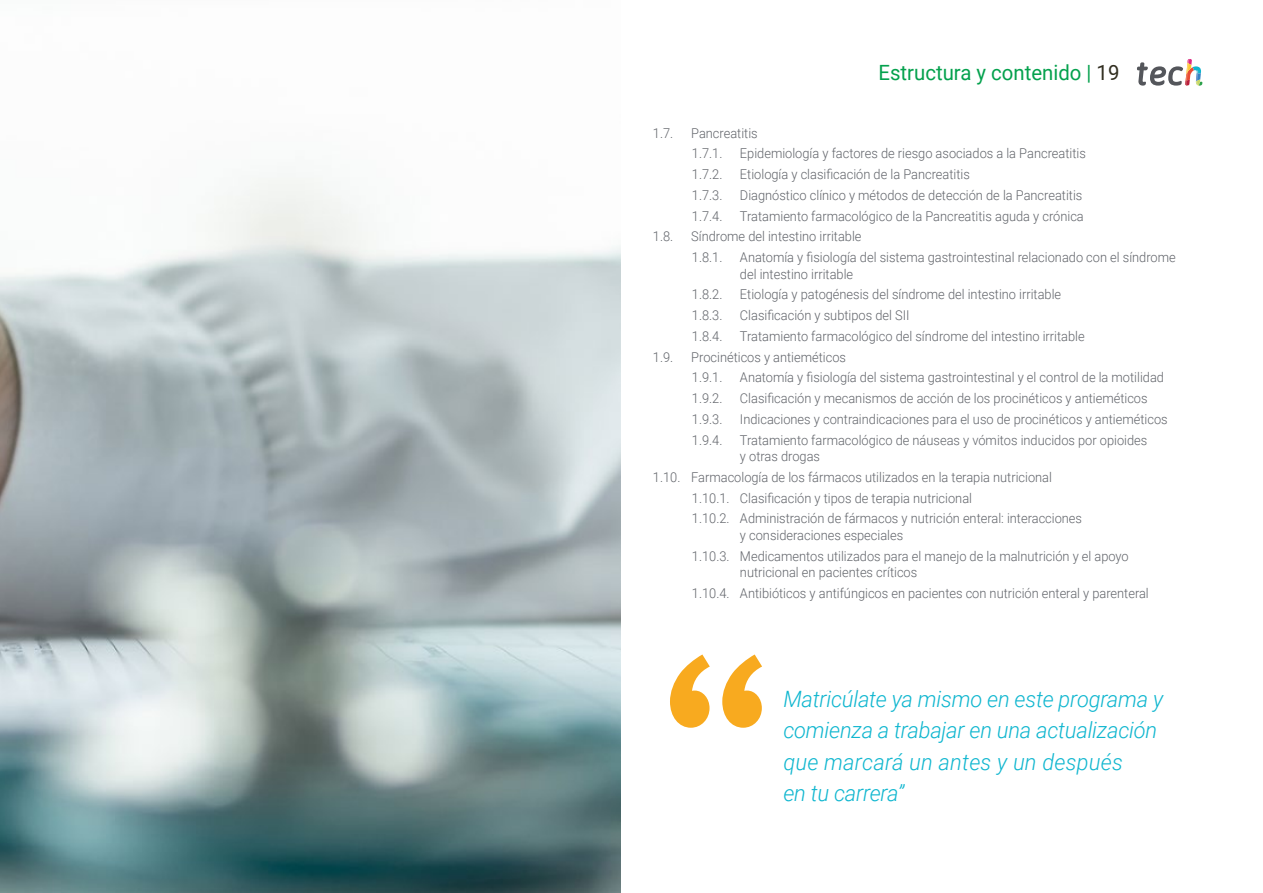
<style>
.page{position:relative;width:1263px;height:893px;background:#fff}
.page>*{position:absolute;margin:0;border:0;box-sizing:border-box;transform-origin:0 0}
.t1{font:italic 300 22.5px/31.5px "Roboto";letter-spacing:-.01em;color:#0fb6cf}
.t2{font:21px "Roboto";color:#04a14d}
.t3{font:300 13.5px/20.7px "Roboto";color:#61646a;scale:.95 1}
.s1{color:#312e20}
</style>
<div class="page">
<svg style="left:1137px;top:59px;width:65px;height:27px"></svg>
<img style="left:0;top:178px;width:621px;height:715px">
<svg style="left:670px;top:654px;width:92px;height:74px"></svg>
<h2 class="t2" style="left:878px;top:57px;width:242px">Estructura y contenido | <span class="s1">19</span></h2>
<p class="t3" style="left:653px;top:122px;width:23px">1.7.</p>
<p class="t3" style="left:691px;top:122px;width:72px">Pancreatitis<br>1.7.1.</p>
<p class="t3" style="left:740px;top:143px;width:366px">Epidemiología y factores de riesgo asociados a la Pancreatitis</p>
<p class="t3" style="left:692px;top:164px;width:34px">1.7.2.</p>
<p class="t3" style="left:740px;top:164px;width:243px">Etiología y clasificación de la Pancreatitis</p>
<p class="t3" style="left:692px;top:184px;width:34px">1.7.3.</p>
<p class="t3" style="left:740px;top:184px;width:362px">Diagnóstico clínico y métodos de detección de la Pancreatitis</p>
<p class="t3" style="left:692px;top:205px;width:34px">1.7.4.</p>
<p class="t3" style="left:740px;top:205px;width:363px">Tratamiento farmacológico de la Pancreatitis aguda y crónica</p>
<p class="t3" style="left:653px;top:226px;width:23px">1.8.</p>
<p class="t3" style="left:691px;top:226px;width:181px">Síndrome del intestino irritable<br>1.8.1.</p>
<p class="t3" style="left:740px;top:249px;width:460px;line-height:16.5px">Anatomía y fisiología del sistema gastrointestinal relacionado con el síndrome del intestino irritable</p>
<p class="t3" style="left:692px;top:284px;width:34px">1.8.2.</p>
<p class="t3" style="left:740px;top:284px;width:340px">Etiología y patogénesis del síndrome del intestino irritable</p>
<p class="t3" style="left:692px;top:305px;width:34px">1.8.3.</p>
<p class="t3" style="left:740px;top:305px;width:180px">Clasificación y subtipos del SII</p>
<p class="t3" style="left:692px;top:325px;width:34px">1.8.4.</p>
<p class="t3" style="left:740px;top:325px;width:364px">Tratamiento farmacológico del síndrome del intestino irritable</p>
<p class="t3" style="left:653px;top:346px;width:23px">1.9.</p>
<p class="t3" style="left:691px;top:346px;width:164px">Procinéticos y antieméticos<br>1.9.1.</p>
<p class="t3" style="left:740px;top:367px;width:448px">Anatomía y fisiología del sistema gastrointestinal y el control de la motilidad</p>
<p class="t3" style="left:692px;top:388px;width:34px">1.9.2.</p>
<p class="t3" style="left:740px;top:388px;width:431px">Clasificación y mecanismos de acción de los procinéticos y antieméticos</p>
<p class="t3" style="left:692px;top:408px;width:34px">1.9.3.</p>
<p class="t3" style="left:740px;top:408px;width:452px">Indicaciones y contraindicaciones para el uso de procinéticos y antieméticos</p>
<p class="t3" style="left:692px;top:429px;width:34px">1.9.4.</p>
<p class="t3" style="left:740px;top:431px;width:430px;line-height:16.5px">Tratamiento farmacológico de náuseas y vómitos inducidos por opioides y otras drogas</p>
<p class="t3" style="left:692px;top:466px;width:412px;text-indent:-39px">1.10. Farmacología de los fármacos utilizados en la terapia nutricional<br>1.10.1. Clasificación y tipos de terapia nutricional<br>1.10.2. Administración de fármacos y nutrición enteral: interacciones</p>
<p class="t3" style="left:692px;top:524px;width:461px;text-indent:48px">y consideraciones especiales<br>1.10.3. Medicamentos utilizados para el manejo de la malnutrición y el apoyo</p>
<p class="t3" style="left:692px;top:562px;width:482px;text-indent:48px">nutricional en pacientes críticos<br>1.10.4. Antibióticos y antifúngicos en pacientes con nutrición enteral y parenteral</p>
<h1 class="t1" style="left:783px;top:682px;width:381px">Matricúlate ya mismo en este programa y comienza a trabajar en una actualización que marcará un antes y un después<br>en tu carrera”</h1>
</div>
